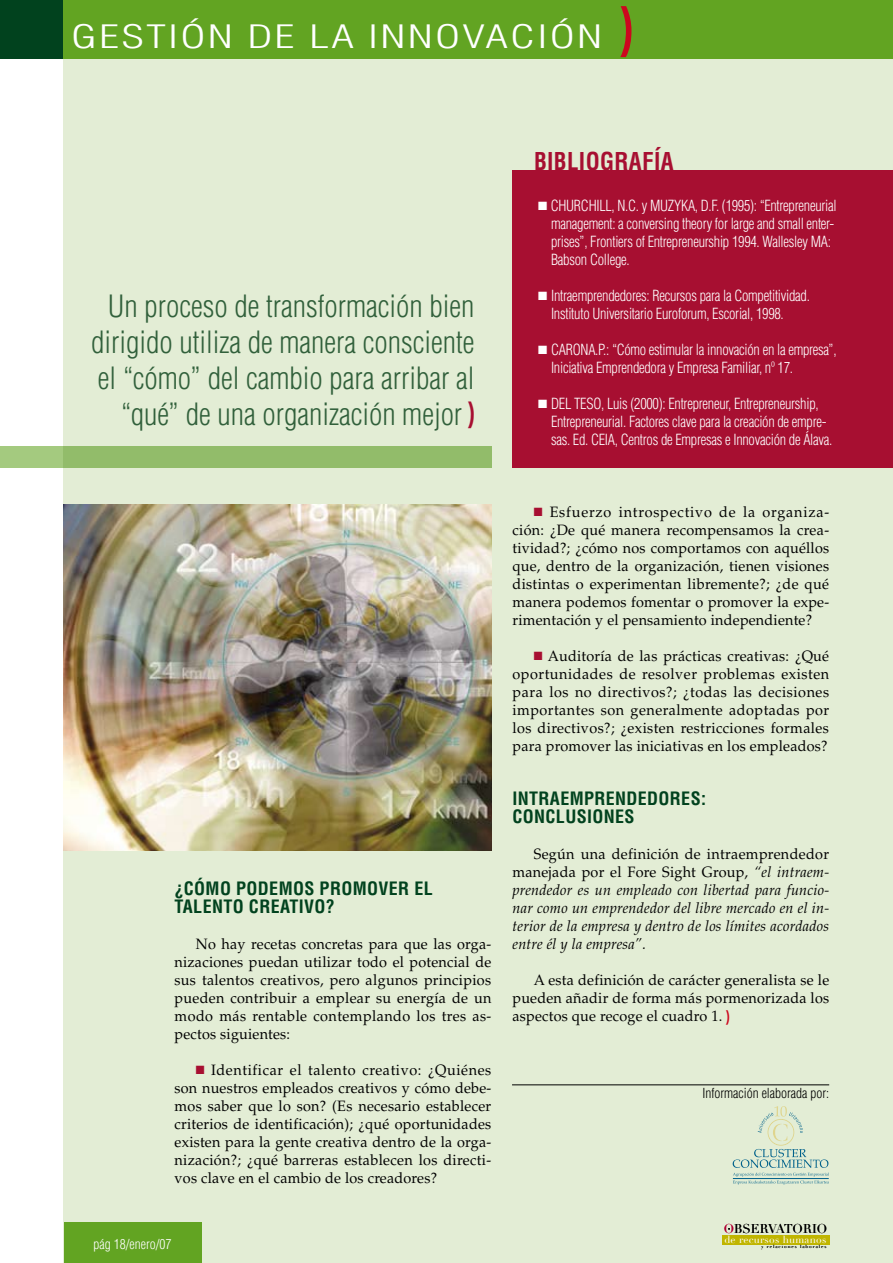
<style>
.page{position:relative;width:893px;height:1263px;background:#fff}
.page>*{position:absolute;margin:0;border:0;box-sizing:border-box;transform-origin:0 0}
.t1{font:300 condensed 31.5px "Helvetica";letter-spacing:.05em;color:#fff;scale:1.43 1}
.t2{font:300 condensed 30px/36px "Helvetica";color:#31603b;text-align:right}
.t3{font:700 condensed 24px "Helvetica";letter-spacing:.015em;color:#a70f31;scale:.96 1}
.t4{font:700 condensed 18px/18px "Helvetica";letter-spacing:.02em;color:#01421e}
.t5{font:15px/18px "Palatino";letter-spacing:.015em;color:#000;text-align:justify;scale:.96 1}
.t6{font:300 condensed 15px/18px "Helvetica";letter-spacing:-.02em;color:#fff;scale:.96 1}
.t7{font:italic 15px/18px "Palatino";letter-spacing:.015em;color:#000;text-align:justify;scale:.96 1}
.t8{font:300 condensed 13.5px "Helvetica";color:#000}
.t9{font:300 condensed 13.5px "Helvetica";color:#fff}
.t10{font:12.45px "Didot";color:#000}
.t11{font:10.2px "Didot";letter-spacing:.025em;color:#fff}
.t12{font:4.65px "Didot";letter-spacing:.205em;color:#000}
.s1{font-weight:900;font-stretch:extra-condensed;font-size:63px;color:#cc071e}
.s2{font-weight:900;font-stretch:extra-condensed;font-size:33px;color:#a70f31}
.s3{color:#a70f31}
.s4{font-style:normal}
.s5{font-family:"Helvetica";font-weight:900;font-stretch:extra-condensed;font-size:18px;color:#cc071e}
.s6{color:#b10034}
</style>
<div class="page">
<div style="left:64px;top:0;width:829px;height:1263px;background:#e3edd5"></div>
<div style="left:64px;top:1222px;width:137px;height:41px;background:#62a422"></div>
<div style="left:62px;top:0;width:831px;height:58px;background:#62a422"></div>
<div style="left:0;top:0;width:63px;height:58px;background:#01421e"></div>
<div style="left:723px;top:1234px;width:106px;height:10px;background:#c0b500"></div>
<hr style="left:512px;top:1084px;width:317px;height:1px;background:#000">
<svg style="left:733px;top:1106px;width:96px;height:78px"></svg>
<div style="left:0;top:446px;width:491px;height:22px;background:linear-gradient(to right,#9ac274,#8eb966)"></div>
<div style="left:513px;top:170px;width:380px;height:298px;background:#a70f31"></div>
<img style="left:64px;top:505px;width:427px;height:345px">
<h1 class="t1" style="left:72px;top:17px;width:393px">GESTIÓN DE LA INNOVACIÓN <span class="s1">)</span></h1>
<h2 class="t2" style="left:91px;top:288px;width:385px">Un proceso de transformación bien dirigido utiliza de manera consciente el “cómo” del cambio para arribar al “qué” de una organización mejor <span class="s2">)</span></h2>
<h3 class="t3" style="left:534px;top:147px;width:147px">BIBLIOGRAFÍA</h3>
<p class="t6" style="left:551px;top:197px;width:299px;text-indent:-13px">■ CHURCHILL, N.C. y MUZYKA, D.F. (1995): “Entrepreneurial management: a conversing theory for large and small enter&shy;prises”, Frontiers of Entrepreneurship 1994. Wallesley MA:<br>Babson College.</p>
<p class="t6" style="left:551px;top:287px;width:271px;text-indent:-13px">■ Intraemprendedores: Recursos para la Competitividad.<br>Instituto Universitario Euroforum, Escorial, 1998.</p>
<p class="t6" style="left:551px;top:341px;width:299px;text-indent:-13px">■ CARONA.P.: “Cómo estimular la innovación en la empresa”,<br>Iniciativa Emprendedora y Empresa Familiar, nº 17.</p>
<p class="t6" style="left:551px;top:395px;width:295px;text-indent:-13px">■ DEL TESO, Luis (2000): Entrepreneur, Entrepreneurship,<br>Entrepreneurial. Factores clave para la creación de empre&shy;sas. Ed. CEIA, Centros de Empresas e Innovación de Álava.</p>
<p class="t4" style="left:175px;top:879px;width:260px">¿CÓMO PODEMOS PROMOVER EL<br>TALENTO CREATIVO?</p>
<p class="t5" style="left:175px;top:935px;width:331px;text-indent:21px">No hay recetas concretas para que las orga&shy;nizaciones puedan utilizar todo el potencial de sus talentos creativos, pero algunos principios pueden contribuir a emplear su energía de un modo más rentable contemplando los tres as&shy;pectos siguientes:</p>
<p class="t5" style="left:175px;top:1061px;width:331px;text-indent:21px"><span class="s3">■</span> Identificar el talento creativo: ¿Quiénes son nuestros empleados creativos y cómo debe&shy;mos saber que lo son? (Es necesario establecer criterios de identificación); ¿qué oportunidades existen para la gente creativa dentro de la orga&shy;nización?; ¿qué barreras establecen los directi&shy;vos clave en el cambio de los creadores?</p>
<p class="t9" style="left:94px;top:1235px;width:79px">pág 18/enero/07</p>
<p class="t5" style="left:512px;top:503px;width:331px;text-indent:21px"><span class="s3">■</span> Esfuerzo introspectivo de la organiza&shy;ción: ¿De qué manera recompensamos la crea&shy;tividad?; ¿cómo nos comportamos con aquéllos que, dentro de la organización, tienen visiones distintas o experimentan libremente?; ¿de qué manera podemos fomentar o promover la expe&shy;rimentación y el pensamiento independiente?</p>
<p class="t5" style="left:512px;top:647px;width:331px;text-indent:21px"><span class="s3">■</span> Auditoría de las prácticas creativas: ¿Qué oportunidades de resolver problemas existen para los no directivos?; ¿todas las decisiones importantes son generalmente adoptadas por los directivos?; ¿existen restricciones formales para promover las iniciativas en los empleados?</p>
<p class="t4" style="left:512px;top:789px;width:195px">INTRAEMPRENDEDORES:<br>CONCLUSIONES</p>
<p class="t7" style="left:512px;top:845px;width:331px;text-indent:21px"><span class="s4">Según una definición de intraemprendedor manejada por el Fore Sight Group,</span> “el intraem&shy;prendedor es un empleado con libertad para funcio&shy;nar como un emprendedor del libre mercado en el in&shy;terior de la empresa y dentro de los límites acordados entre él y la empresa”.</p>
<p class="t5" style="left:512px;top:971px;width:331px;text-indent:21px">A esta definición de carácter generalista se le pueden añadir de forma más pormenorizada los aspectos que recoge el cuadro 1. <span class="s5">)</span></p>
<p class="t8" style="left:702px;top:1085px;width:128px">Información elaborada por:</p>
<p class="t10" style="left:724px;top:1222px;width:105px"><span class="s6">O</span>BSERVATORIO</p>
<p class="t12" style="left:761px;top:1244px;width:67px">y relaciones laborales</p>
<p class="t11" style="left:724px;top:1234px;width:104px">de recursos humanos</p>
</div>
